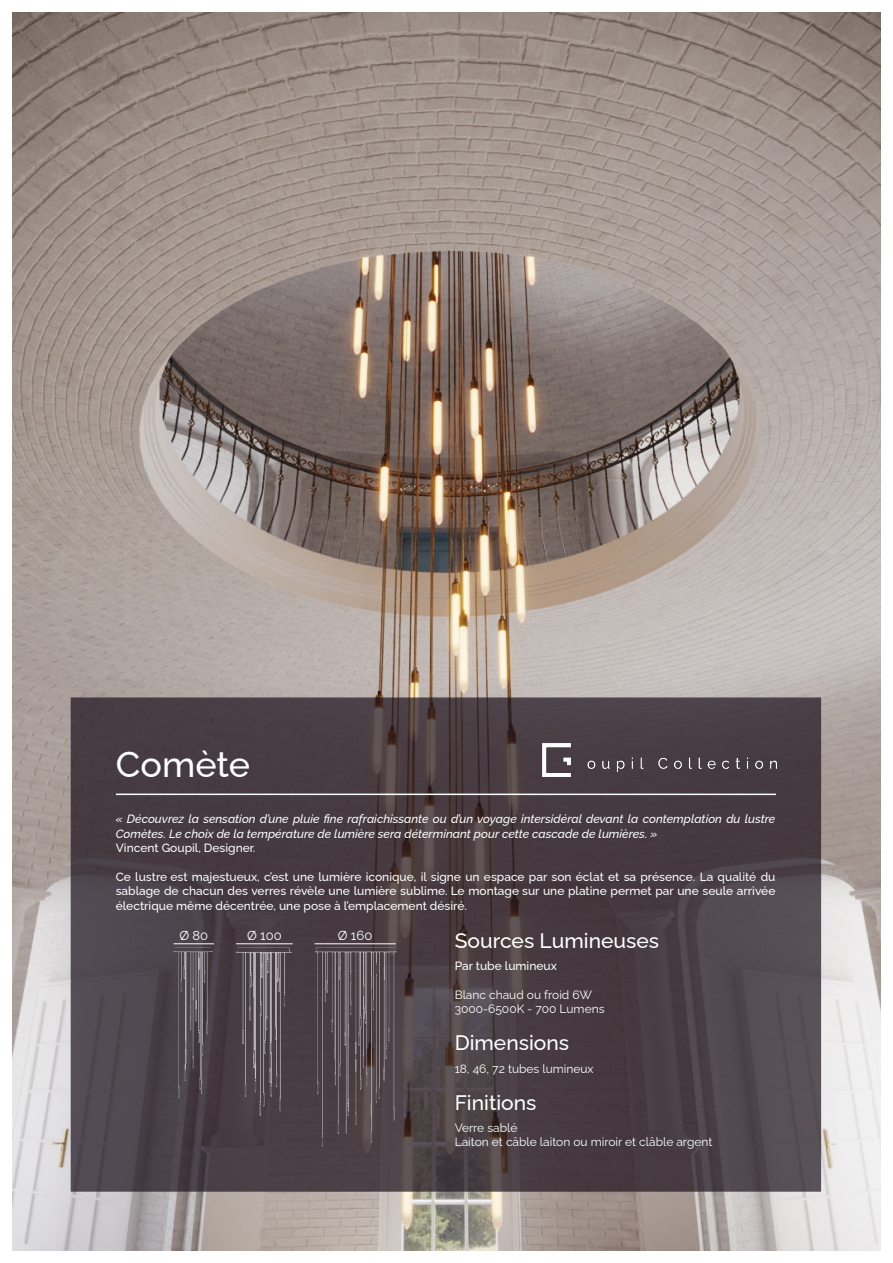
<style>
.page{position:relative;width:893px;height:1263px;background:#fff}
.page>*{position:absolute;margin:0;border:0;box-sizing:border-box;transform-origin:0 0}
.t1{font:500 36px "Raleway";color:#fff}
.t2{font:500 21px "Raleway";color:#fff}
.t3{font:13.05px "Raleway";color:#fff}
.t4{font:500 12px/14.4px "Raleway";color:#fff;text-align:justify}
.t5{font:italic 500 12px/14.4px "Raleway";color:#fff}
.t6{font:12px "Raleway";color:#fff}
</style>
<div class="page">
<img style="left:13px;top:13px;width:867px;height:1237px">
<svg style="left:71px;top:697px;width:750px;height:495px;background:#4a3f45"></svg>
<img style="left:543px;top:743px;width:233px;height:34px">
<hr style="left:116px;top:793px;width:660px;height:2px;background:#fff">
<img style="left:174px;top:947px;width:223px;height:199px">
<hr style="left:174px;top:943px;width:40px;height:1px;background:#fff">
<hr style="left:236px;top:943px;width:57px;height:1px;background:#fff">
<hr style="left:315px;top:943px;width:81px;height:1px;background:#fff">
<p class="t1" style="left:116px;top:735px;width:136px">Comète</p>
<p class="t5" style="left:116px;top:810px;width:661px">« Découvrez la sensation d’une pluie fine rafraichissante ou d’un voyage intersidéral devant la contemplation du lustre<br>Comètes. Le choix de la température de lumière sera déterminant pour cette cascade de lumières. »</p>
<p class="t4" style="left:116px;top:839px;width:141px">Vincent Goupil, Designer.</p>
<p class="t4" style="left:116px;top:868px;width:661px">Ce lustre est majestueux, c’est une lumière iconique, il signe un espace par son éclat et sa présence. La qualité du sablage de chacun des verres révèle une lumière sublime. Le montage sur une platine permet par une seule arrivée électrique même décentrée, une pose à l’emplacement désiré.</p>
<p class="t3" style="left:179px;top:925px;width:30px">Ø 80</p>
<p class="t3" style="left:247px;top:925px;width:36px">Ø 100</p>
<p class="t3" style="left:338px;top:925px;width:36px">Ø 160</p>
<p class="t2" style="left:455px;top:923px;width:206px">Sources Lumineuses</p>
<p class="t4" style="left:455px;top:957px;width:104px">Par tube lumineux</p>
<p class="t6" style="left:455px;top:985px;width:139px">Blanc chaud ou froid 6W</p>
<p class="t6" style="left:455px;top:999px;width:151px">3000-6500K - 700 Lumens</p>
<p class="t2" style="left:455px;top:1026px;width:116px">Dimensions</p>
<p class="t6" style="left:455px;top:1059px;width:140px">18, 46, 72 tubes lumineux</p>
<p class="t2" style="left:455px;top:1085px;width:83px">Finitions</p>
<p class="t6" style="left:455px;top:1118px;width:64px">Verre sablé</p>
<p class="t6" style="left:455px;top:1132px;width:259px">Laiton et câble laiton ou miroir et clâble argent</p>
</div>
